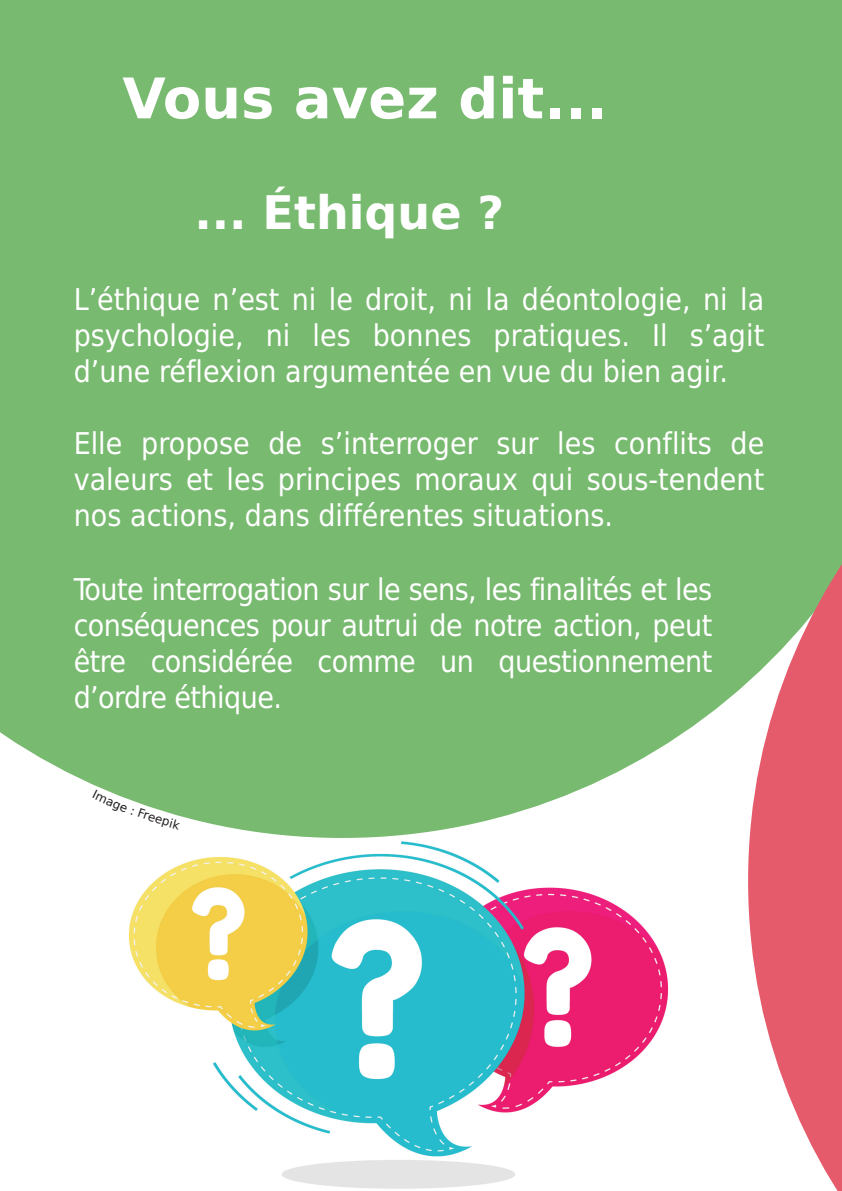
<style>
.page{position:relative;width:842px;height:1191px;background:#fff}
.page>*{position:absolute;margin:0;border:0;box-sizing:border-box;transform-origin:0 0}
.t1{font:700 56px "DejaVu Sans";color:#fff}
.t2{font:700 46px "DejaVu Sans";color:#fff}
.t3{font:30px/36px "DejaVu Sans Condensed";color:#fff;text-align:justify}
</style>
<div class="page">
<img style="left:129px;top:841px;width:540px;height:348px">
<div style="left:0;top:0;width:842px;height:838px;background:#78ba6f"></div>
<svg style="left:748px;top:299px;width:94px;height:892px;background:#c09683"></svg>
<svg style="left:92px;top:789px;width:89px;height:40px"></svg>
<h1 class="t1" style="left:122px;top:66px;width:487px">Vous avez dit...</h1>
<h2 class="t2" style="left:194px;top:187px;width:311px">... Éthique ?</h2>
<p class="t3" style="left:74px;top:281px;width:692px">L’éthique n’est ni le droit, ni la déontologie, ni la psychologie, ni les bonnes pratiques. Il s’agit d’une réflexion argumentée en vue du bien agir.</p>
<p class="t3" style="left:74px;top:425px;width:692px">Elle propose de s’interroger sur les conflits de valeurs et les principes moraux qui sous-tendent nos actions, dans différentes situations.</p>
<p class="t3" style="left:74px;top:571px;width:640px">Toute interrogation sur le sens, les finalités et les conséquences pour autrui de notre action, peut être considérée comme un questionnement d’ordre éthique.</p>
</div>
